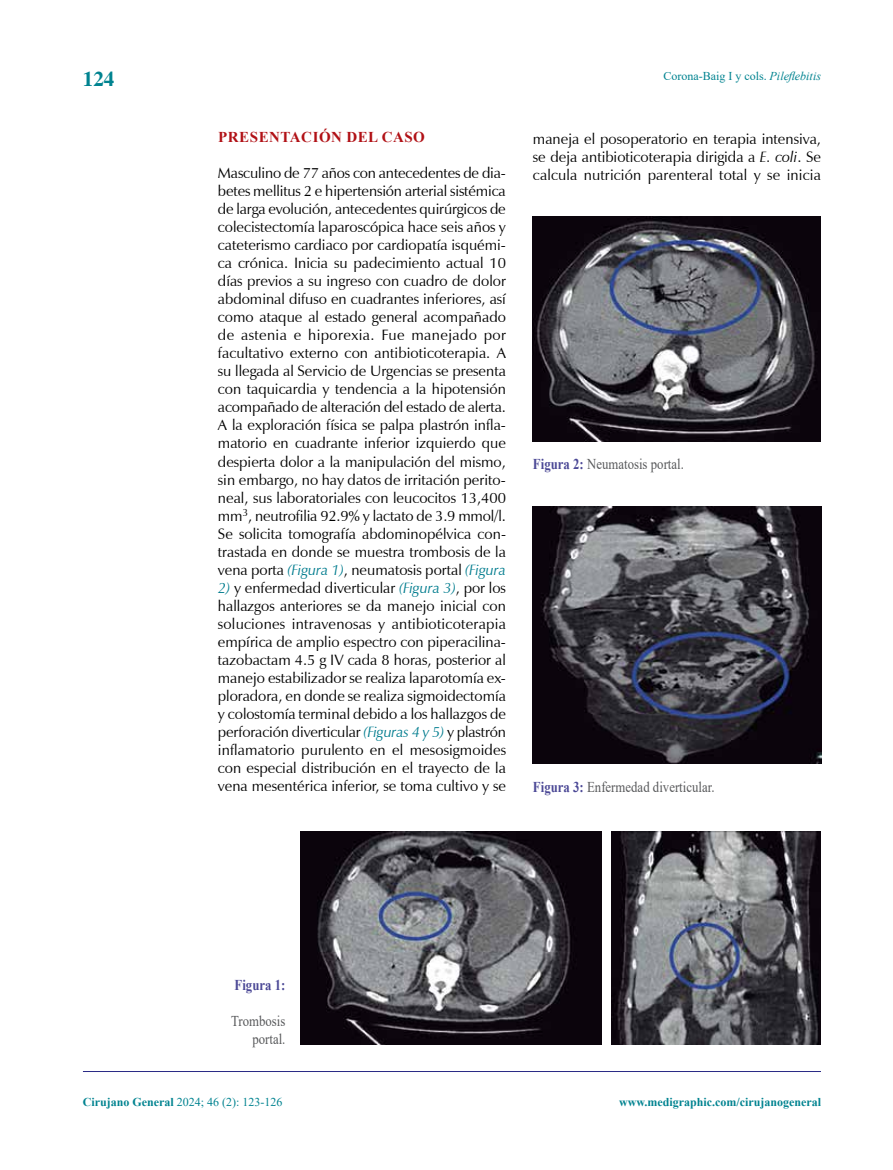
<style>
.page{position:relative;width:893px;height:1170px;background:#fff}
.page>*{position:absolute;margin:0;border:0;box-sizing:border-box;transform-origin:0 0}
.t1{font:700 21px "Times";color:#008390}
.t2{font:15px/18px "Zapf Humanist 601 BT";color:#000;text-align:justify}
.t3{font:15px/18px "Times New Roman";color:#58595b;text-align:right;scale:.85 1}
.t4{font:700 15px "Times New Roman";letter-spacing:.035em;color:#b11116}
.t5{font:700 15px "Times New Roman";color:#4c4996;scale:.85 1}
.t6{font:12px "Times New Roman";color:#008390}
.t7{font:700 12px "Times New Roman";color:#008390}
.s1{font-style:italic;color:#007c8e}
.s2{font-style:italic}
.s3{font-weight:700;color:#4c4996}
.s4{font-weight:700}
</style>
<div class="page">
<hr style="left:83px;top:1071px;width:738px;height:1px;background:#2a2a86">
<img style="left:533px;top:217px;width:288px;height:224px">
<img style="left:301px;top:831px;width:301px;height:213px">
<img style="left:611px;top:831px;width:210px;height:213px">
<img style="left:533px;top:506px;width:289px;height:257px">
<h1 class="t1" style="left:83px;top:67px;width:33px">124</h1>
<p class="t4" style="left:218px;top:126px;width:208px">PRESENTACIÓN DEL CASO</p>
<p class="t2" style="left:218px;top:164px;width:290px">Masculino de 77 años con antecedentes de dia&shy;betes mellitus 2 e hipertensión arterial sistémica de larga evolución, antecedentes quirúrgicos de colecistectomía laparoscópica hace seis años y cateterismo cardiaco por cardiopatía isquémi&shy;ca crónica. Inicia su padecimiento actual 10 días previos a su ingreso con cuadro de dolor abdominal difuso en cuadrantes inferiores, así como ataque al estado general acompañado de astenia e hiporexia. Fue manejado por facultativo externo con antibioticoterapia. A su llegada al Servicio de Urgencias se presenta con taquicardia y tendencia a la hipotensión acompañado de alteración del estado de alerta.<br>A la exploración física se palpa plastrón infla&shy;matorio en cuadrante inferior izquierdo que despierta dolor a la manipulación del mismo, sin embargo, no hay datos de irritación perito&shy;neal, sus laboratoriales con leucocitos 13,400 mm<sup>3</sup>, neutrofilia 92.9% y lactato de 3.9 mmol/l.<br>Se solicita tomografía abdominopélvica con&shy;trastada en donde se muestra trombosis de la vena porta <span class="s1">(Figura 1)</span>, neumatosis portal <span class="s1">(Figura</span></p>
<p class="t2" style="left:218px;top:578px;width:290px"><span class="s1">2)</span> y enfermedad diverticular <span class="s1">(Figura 3)</span>, por los hallazgos anteriores se da manejo inicial con soluciones intravenosas y antibioticoterapia empírica de amplio espectro con piperacilina&shy;tazobactam 4.5 g IV cada 8 horas, posterior al manejo estabilizador se realiza laparotomía ex&shy;ploradora, en donde se realiza sigmoidectomía y colostomía terminal debido a los hallazgos de perforación diverticular <span class="s1">(Figuras 4 y 5)</span> y plastrón inflamatorio purulento en el mesosigmoides con especial distribución en el trayecto de la vena mesentérica inferior, se toma cultivo y se</p>
<p class="t6" style="left:663px;top:68px;width:159px">Corona-Baig I y cols. <span class="s2">Pileflebitis</span></p>
<p class="t2" style="left:533px;top:129px;width:290px">maneja el posoperatorio en terapia intensiva, se deja antibioticoterapia dirigida a <span class="s2">E. coli</span>. Se calcula nutrición parenteral total y se inicia</p>
<p class="t3" style="left:533px;top:455px;width:179px"><span class="s3">Figura 2:</span> Neumatosis portal.</p>
<p class="t3" style="left:533px;top:777px;width:215px"><span class="s3">Figura 3:</span> Enfermedad diverticular.</p>
<p class="t5" style="left:235px;top:974px;width:61px">Figura 1:</p>
<p class="t3" style="left:231px;top:1011px;width:65px">Trombosis portal.</p>
<p class="t6" style="left:83px;top:1093px;width:201px"><span class="s4">Cirujano General</span> 2024; 46 (2): 123-126</p>
<p class="t7" style="left:619px;top:1093px;width:203px">www.medigraphic.com/cirujanogeneral</p>
</div>
